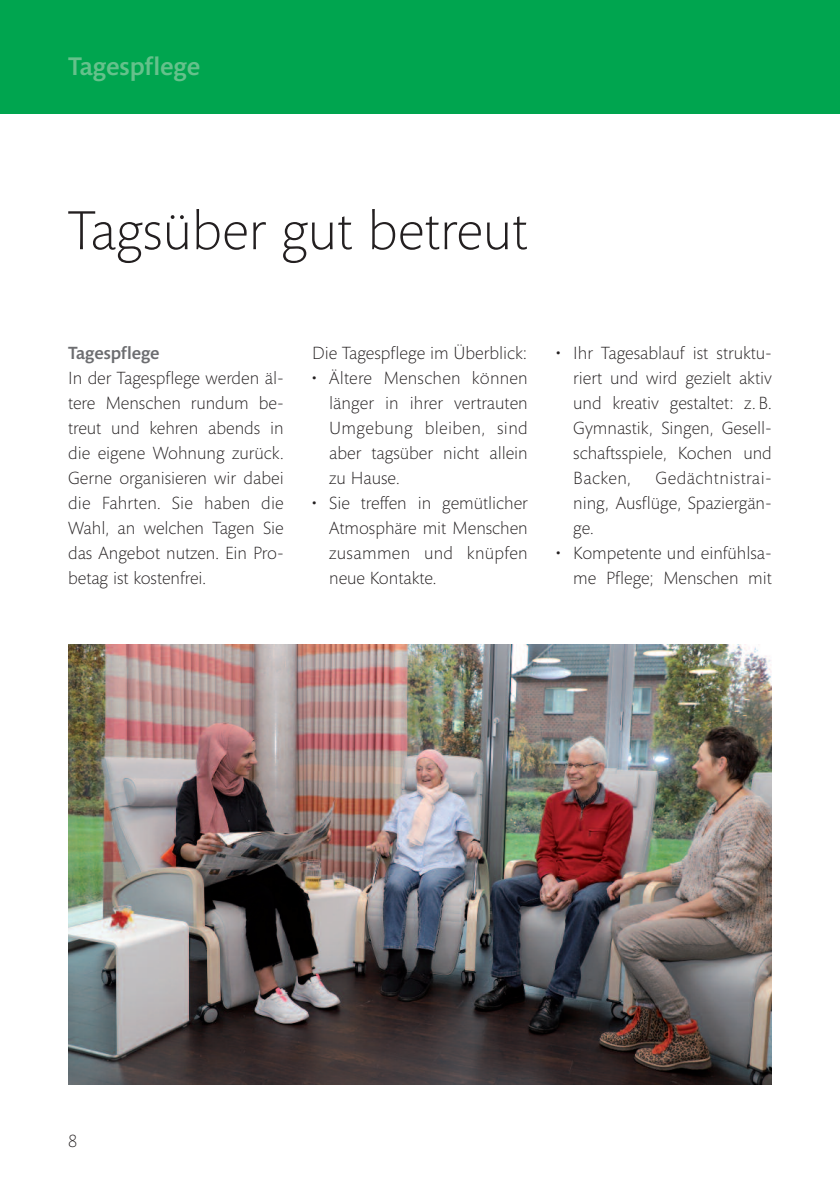
<style>
.page{position:relative;width:840px;height:1191px;background:#fff}
.page>*{position:absolute;margin:0;border:0;box-sizing:border-box;transform-origin:0 0}
.t1{font:300 56px "Mundo Sans Pro";color:#231f20}
.t2{font:500 26px "Mundo Sans Pro";color:#65c18b}
.t3{font:300 18px/25px "Mundo Sans Pro";color:#231f20;text-align:justify}
.t4{font:500 18px "Mundo Sans Pro";color:#6c6d70}
</style>
<div class="page">
<div style="left:0;top:0;width:839px;height:113px;background:#00a54f"></div>
<img style="left:68px;top:645px;width:703px;height:439px">
<h2 class="t2" style="left:68px;top:57px;width:133px">Tagespflege</h2>
<h1 class="t1" style="left:68px;top:209px;width:460px">Tagsüber gut betreut</h1>
<p class="t4" style="left:68px;top:346px;width:93px">Tagespflege</p>
<p class="t3" style="left:68px;top:367px;width:217px">In der Tagespflege werden äl&shy;tere Menschen rundum be&shy;treut und kehren abends in die eigene Wohnung zurück.<br>Gerne organisieren wir dabei die Fahrten. Sie haben die Wahl, an welchen Tagen Sie das Angebot nutzen. Ein Pro&shy;betag ist kostenfrei.</p>
<p class="t3" style="left:312px;top:342px;width:216px">Die Tagespflege im Überblick:</p>
<p class="t3" style="left:329px;top:367px;width:200px;text-indent:-17px">• Ältere Menschen können länger in ihrer vertrauten Umgebung bleiben, sind aber tagsüber nicht allein zu Hause.</p>
<p class="t3" style="left:329px;top:492px;width:200px;text-indent:-17px">• Sie treffen in gemütlicher Atmosphäre mit Menschen zusammen und knüpfen neue Kontakte.</p>
<p class="t3" style="left:573px;top:342px;width:200px;text-indent:-17px">• Ihr Tagesablauf ist struktu&shy;riert und wird gezielt aktiv und kreativ gestaltet: z. B.<br>Gymnastik, Singen, Gesell&shy;schaftsspiele, Kochen und Backen,</p>
<p class="t3" style="left:573px;top:467px;width:200px;text-indent:82px">Gedächtnistrai&shy;ning, Ausflüge, Spaziergän&shy;ge.</p>
<p class="t3" style="left:556px;top:542px;width:217px;text-align:right">• Kompetente und einfühlsa&shy;me Pflege; Menschen mit</p>
<p class="t3" style="left:68px;top:1130px;width:11px">8</p>
</div>
